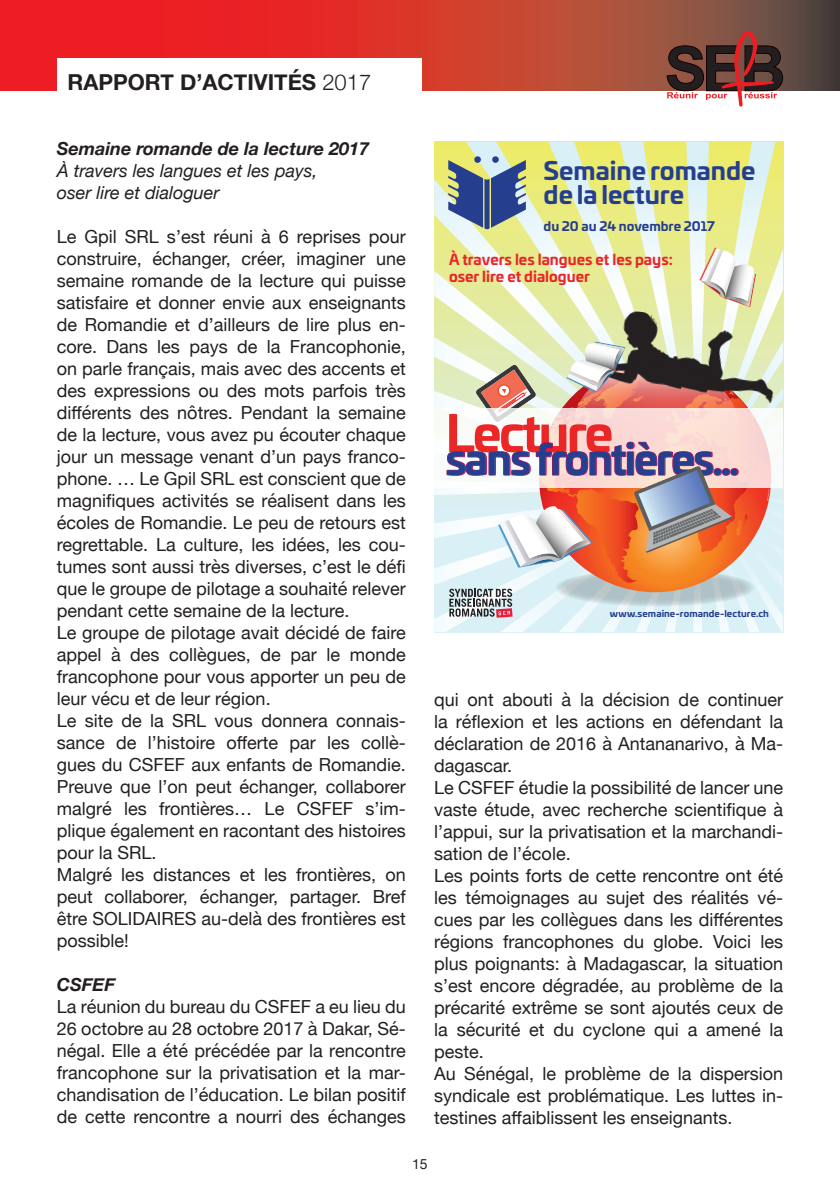
<style>
.page{position:relative;width:840px;height:1191px;background:#fff}
.page>*{position:absolute;margin:0;border:0;box-sizing:border-box;transform-origin:0 0}
.t1{font:700 49.2px "Univia Pro";letter-spacing:-.05em;color:#ea2627}
.t2{font:700 41.4px "Univia Pro";letter-spacing:-.05em;color:#253f8e}
.t3{font:700 24.4px/24.8px "Univia Pro";color:#253f8e}
.t4{font:700 22px "Helvetica Neue";color:#231f20}
.Texte{font:18px/22px "Helvetica Neue";color:#231f20;text-align:justify}
.Texte-2{font:italic 18px/22px "Helvetica Neue";color:#231f20}
.Texte-3{font:italic 700 18px "Helvetica Neue";color:#231f20}
.t5{font:700 14.6px/17px "Univia Pro";color:#ea2627}
.t6{font:14px "Helvetica Neue";color:#231f20}
.t7{font:700 12.6px "Univia Pro";color:#253f8e}
.t8{font:700 9px "Univia Pro";letter-spacing:.005em;color:#253f8e;scale:1.05 1}
.s1{font-weight:300}
</style>
<div class="page">
<svg style="left:0;top:0;width:839px;height:91px;background:#c4382f"></svg>
<div style="left:57px;top:58px;width:364px;height:50px;background:#fff"></div>
<svg style="left:666px;top:30px;width:116px;height:77px;background:#815853"></svg>
<svg style="left:434px;top:142px;width:348px;height:490px"></svg>
<p class="t4" style="left:67px;top:65px;width:305px">RAPPORT D’ACTIVITÉS <span class="s1">2017</span></p>
<p class="Texte-3" style="left:57px;top:134px;width:314px">Semaine romande de la lecture 2017</p>
<p class="Texte-2" style="left:57px;top:161px;width:262px">À travers les langues et les pays, oser lire et dialoguer</p>
<p class="Texte" style="left:57px;top:227px;width:350px">Le Gpil SRL s’est réuni à 6 reprises pour construire, échanger, créer, imaginer une semaine romande de la lecture qui puisse satisfaire et donner envie aux enseignants de Romandie et d’ailleurs de lire plus en&shy;core. Dans les pays de la Francophonie, on parle français, mais avec des accents et des expressions ou des mots parfois très différents des nôtres. Pendant la semaine de la lecture, vous avez pu écouter chaque jour un message venant d’un pays franco&shy;phone. … Le Gpil SRL est conscient que de magnifiques activités se réalisent dans les écoles de Romandie. Le peu de retours est regrettable. La culture, les idées, les cou&shy;tumes sont aussi très diverses, c’est le défi que le groupe de pilotage a souhaité relever pendant cette semaine de la lecture.</p>
<p class="Texte" style="left:57px;top:623px;width:350px">Le groupe de pilotage avait décidé de faire appel à des collègues, de par le monde francophone pour vous apporter un peu de leur vécu et de leur région.</p>
<p class="Texte" style="left:57px;top:711px;width:350px">Le site de la SRL vous donnera connais&shy;sance de l’histoire offerte par les collè&shy;gues du CSFEF aux enfants de Romandie.<br>Preuve que l’on peut échanger, collaborer malgré les frontières… Le CSFEF s’im&shy;plique également en racontant des histoires pour la SRL.</p>
<p class="Texte" style="left:57px;top:865px;width:350px">Malgré les distances et les frontières, on peut collaborer, échanger, partager. Bref être SOLIDAIRES au-delà des frontières est possible!</p>
<p class="Texte-3" style="left:57px;top:970px;width:60px">CSFEF</p>
<p class="Texte" style="left:57px;top:997px;width:350px">La réunion du bureau du CSFEF a eu lieu du 26 octobre au 28 octobre 2017 à Dakar, Sé&shy;négal. Elle a été précédée par la rencontre francophone sur la privatisation et la mar&shy;chandisation de l’éducation. Le bilan positif de cette rencontre a nourri des échanges</p>
<p class="t3" style="left:543px;top:156px;width:213px">Semaine romande de la lecture</p>
<p class="t7" style="left:543px;top:216px;width:173px">du 20 au 24 novembre 2017</p>
<p class="t5" style="left:449px;top:250px;width:225px">À travers les langues et les pays: oser lire et dialoguer</p>
<p class="t1" style="left:445px;top:394px;width:169px">Lecture</p>
<p class="t2" style="left:445px;top:426px;width:295px">sans frontières...</p>
<p class="t8" style="left:609px;top:606px;width:153px">www.semaine-romande-lecture.ch</p>
<p class="Texte" style="left:434px;top:689px;width:350px">qui ont abouti à la décision de continuer la réflexion et les actions en défendant la déclaration de 2016 à Antananarivo, à Ma&shy;dagascar.</p>
<p class="Texte" style="left:434px;top:777px;width:350px">Le CSFEF étudie la possibilité de lancer une vaste étude, avec recherche scientifique à l’appui, sur la privatisation et la marchandi&shy;sation de l’école.</p>
<p class="Texte" style="left:434px;top:865px;width:350px">Les points forts de cette rencontre ont été les témoignages au sujet des réalités vé&shy;cues par les collègues dans les différentes régions francophones du globe. Voici les plus poignants: à Madagascar, la situation s’est encore dégradée, au problème de la précarité extrême se sont ajoutés ceux de la sécurité et du cyclone qui a amené la peste.</p>
<p class="Texte" style="left:434px;top:1063px;width:350px">Au Sénégal, le problème de la dispersion syndicale est problématique. Les luttes in&shy;testines affaiblissent les enseignants.</p>
<p class="t6" style="left:412px;top:1154px;width:17px">15</p>
</div>
